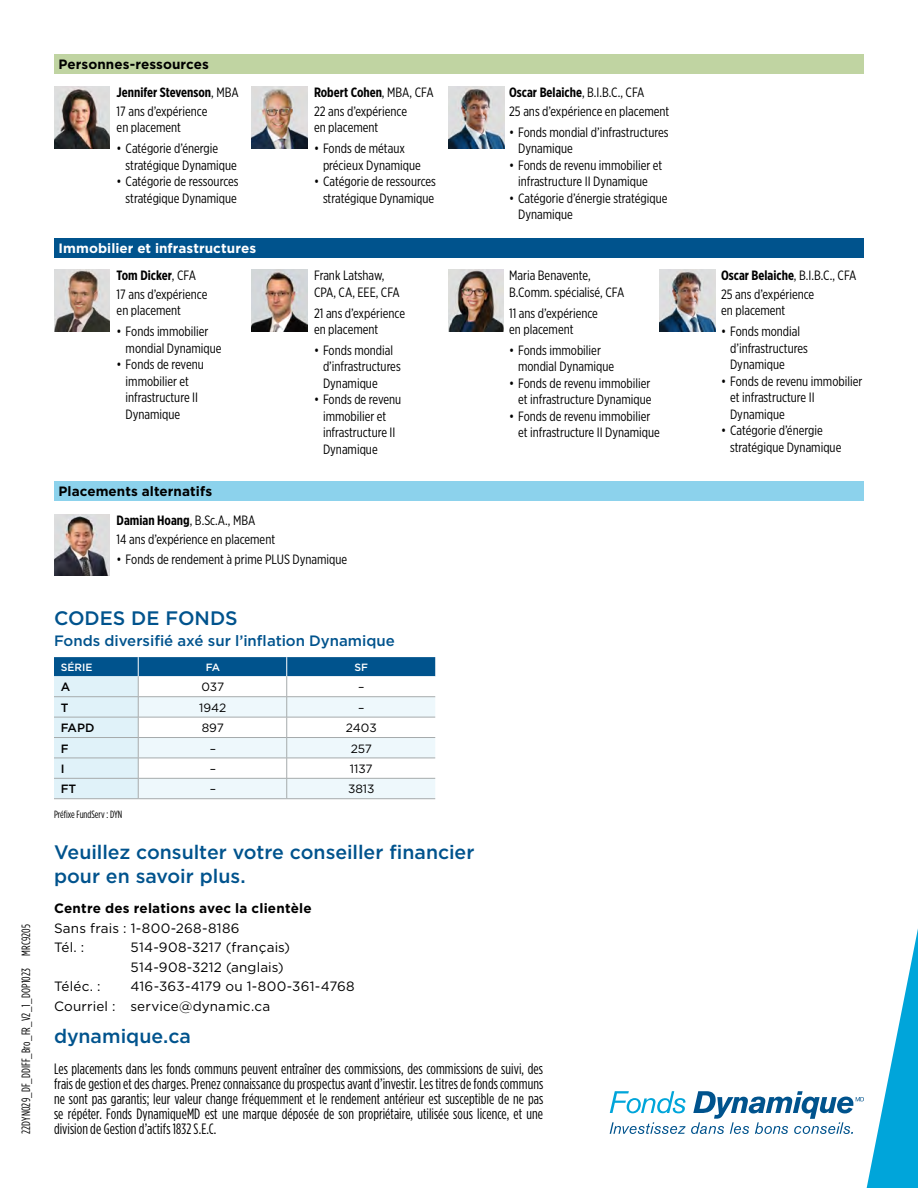
<style>
.page{position:relative;width:918px;height:1188px;background:#fff}
.page>*{position:absolute;margin:0;border:0;box-sizing:border-box;transform-origin:0 0}
.CTA_Contact_your_advisor{font:500 19.5px/24px "Gotham";color:#00538d}
.FUND_CODE_title{font:500 19.5px "Gotham";color:#00538d}
.CTA_URL{font:500 19.5px "Gotham";color:#00538d}
.CTA_Disclaimer{font:15px/15px "Gotham Cond";letter-spacing:.005em;color:#000;text-align:justify}
.H3_Medium_647{font:500 15px "Gotham";color:#00538d}
.P_PM_Text{font:13.5px/16.5px "Gotham X Narrow";color:#000}
.CTA_Contact_Info{font:13.5px "Gotham";letter-spacing:.015em;color:#000}
.P_PM_Name_and_Credit{font:700 13.5px "Gotham X Narrow";color:#000}
.H3_Fund{font:700 13.5px "Gotham";letter-spacing:.005em;color:#000}
.CTA_Contact_Customer_Centre{font:700 13.5px "Gotham";letter-spacing:.015em;color:#000}
.H3_Fund_WHITE{font:700 13.5px "Gotham";letter-spacing:.005em;color:#fff}
.P_PM_Name_and_Credit-2{font:13.5px "Gotham X Narrow";color:#000}
.t1{font:12px "Gotham Cond";letter-spacing:.015em;color:#000}
.FUND_CODE_text{font:12px "Gotham";color:#000}
.FUND_CODE_table_Left_BLACK{font:500 12px "Gotham";color:#000}
.Footnotes{font:10.5px "Gotham Cond";color:#000}
.FUND_CODE_TABLE_heading_left{font:500 10.5px "Gotham";color:#fff}
.FUND_CODE_TABLE_table_centred{font:500 10.5px "Gotham";color:#fff}
.s1{font-weight:400}
.s2{font-weight:700}
</style>
<div class="page">
<img style="left:449px;top:86px;width:55px;height:62px">
<img style="left:54px;top:86px;width:56px;height:62px">
<img style="left:251px;top:86px;width:56px;height:62px">
<img style="left:660px;top:269px;width:55px;height:62px">
<img style="left:54px;top:269px;width:56px;height:62px">
<img style="left:251px;top:269px;width:56px;height:62px">
<img style="left:449px;top:269px;width:54px;height:62px">
<img style="left:54px;top:514px;width:56px;height:62px">
<div style="left:54px;top:54px;width:810px;height:20px;background:#c0d4a2"></div>
<div style="left:54px;top:238px;width:810px;height:20px;background:#00538d"></div>
<div style="left:54px;top:481px;width:810px;height:20px;background:#8cd2ec"></div>
<svg style="left:54px;top:657px;width:381px;height:141px"></svg>
<hr style="left:138px;top:798px;width:149px;height:1px;background:#a6abac">
<hr style="left:287px;top:798px;width:148px;height:1px;background:#a6abac">
<hr style="left:54px;top:696px;width:84px;height:1px;background:#a6abac">
<hr style="left:54px;top:717px;width:84px;height:1px;background:#a6abac">
<hr style="left:54px;top:737px;width:84px;height:1px;background:#a6abac">
<hr style="left:54px;top:758px;width:84px;height:1px;background:#a6abac">
<hr style="left:54px;top:778px;width:84px;height:1px;background:#a6abac">
<hr style="left:54px;top:798px;width:84px;height:1px;background:#a6abac">
<svg style="left:610px;top:929px;width:308px;height:259px"></svg>
<p class="t1" style="left:19px;top:1134px;width:211px;rotate:-90deg">22DYN029_DF_DDIFF_Bro_FR_V2_1_DOP1023 MRC9205</p>
<h3 class="H3_Fund" style="left:58px;top:56px;width:152px">Personnes-ressources</h3>
<p class="P_PM_Name_and_Credit" style="left:117px;top:84px;width:124px">Jennifer Stevenson<span class="s1">, MBA</span></p>
<p class="P_PM_Text" style="left:117px;top:103px;width:92px">17 ans d’expérience en placement</p>
<p class="P_PM_Text" style="left:126px;top:140px;width:113px;text-indent:-9px">• Catégorie d’énergie stratégique Dynamique</p>
<p class="P_PM_Text" style="left:117px;top:173px;width:123px;text-align:center">• Catégorie de ressources stratégique Dynamique</p>
<h3 class="H3_Fund_WHITE" style="left:58px;top:239px;width:199px">Immobilier et infrastructures</h3>
<p class="P_PM_Name_and_Credit" style="left:117px;top:267px;width:81px">Tom Dicker<span class="s1">, CFA</span></p>
<p class="P_PM_Text" style="left:117px;top:286px;width:92px">17 ans d’expérience en placement</p>
<p class="P_PM_Text" style="left:126px;top:323px;width:98px;text-indent:-9px">• Fonds immobilier mondial Dynamique</p>
<p class="P_PM_Text" style="left:126px;top:356px;width:80px;text-indent:-9px">• Fonds de revenu immobilier et infrastructure II<br>Dynamique</p>
<p class="P_PM_Name_and_Credit" style="left:314px;top:84px;width:121px">Robert Cohen<span class="s1">, MBA, CFA</span></p>
<p class="P_PM_Text" style="left:314px;top:103px;width:95px">22 ans d’expérience en placement</p>
<p class="P_PM_Text" style="left:323px;top:140px;width:99px;text-indent:-9px">• Fonds de métaux précieux Dynamique</p>
<p class="P_PM_Text" style="left:314px;top:173px;width:123px;text-align:center">• Catégorie de ressources stratégique Dynamique</p>
<p class="P_PM_Text" style="left:314px;top:267px;width:87px">Frank Latshaw,<br>CPA, CA, EEE, CFA</p>
<p class="P_PM_Text" style="left:314px;top:304px;width:93px">21 ans d’expérience en placement</p>
<p class="P_PM_Text" style="left:323px;top:342px;width:79px;text-indent:-9px">• Fonds mondial d’infrastructures<br>Dynamique</p>
<p class="P_PM_Text" style="left:323px;top:391px;width:80px;text-indent:-9px">• Fonds de revenu immobilier et infrastructure II<br>Dynamique</p>
<h3 class="H3_Fund" style="left:58px;top:482px;width:155px">Placements alternatifs</h3>
<p class="P_PM_Name_and_Credit-2" style="left:117px;top:512px;width:140px"><span class="s2">Damian Hoang</span>, B.Sc.A., MBA</p>
<p class="P_PM_Text" style="left:117px;top:530px;width:160px">14 ans d’expérience en placement</p>
<p class="P_PM_Text" style="left:117px;top:551px;width:232px">• Fonds de rendement à prime PLUS Dynamique</p>
<p class="P_PM_Name_and_Credit" style="left:509px;top:84px;width:137px">Oscar Belaiche<span class="s1">, B.I.B.C., CFA</span></p>
<p class="P_PM_Text" style="left:509px;top:103px;width:162px">25 ans d’expérience en placement</p>
<p class="P_PM_Text" style="left:518px;top:123px;width:152px;text-indent:-9px">• Fonds mondial d’infrastructures<br>Dynamique</p>
<p class="P_PM_Text" style="left:509px;top:156px;width:155px;text-align:center">• Fonds de revenu immobilier et infrastructure II Dynamique</p>
<p class="P_PM_Text" style="left:518px;top:189px;width:151px;text-indent:-9px">• Catégorie d’énergie stratégique<br>Dynamique</p>
<p class="P_PM_Text" style="left:509px;top:267px;width:117px">Maria Benavente,<br>B.Comm. spécialisé, CFA</p>
<p class="P_PM_Text" style="left:509px;top:304px;width:90px">11 ans d’expérience en placement</p>
<p class="P_PM_Text" style="left:518px;top:342px;width:98px;text-indent:-9px">• Fonds immobilier mondial Dynamique</p>
<p class="P_PM_Text" style="left:509px;top:375px;width:144px;text-align:right">• Fonds de revenu immobilier et infrastructure Dynamique</p>
<p class="P_PM_Text" style="left:518px;top:408px;width:143px;text-indent:-9px">• Fonds de revenu immobilier et infrastructure II Dynamique</p>
<h3 class="FUND_CODE_title" style="left:54px;top:605px;width:185px">CODES DE FONDS</h3>
<p class="H3_Medium_647" style="left:54px;top:631px;width:342px">Fonds diversifié axé sur l’inflation Dynamique</p>
<p class="FUND_CODE_TABLE_heading_left" style="left:61px;top:660px;width:33px">SÉRIE</p>
<h3 class="FUND_CODE_TABLE_table_centred" style="left:206px;top:660px;width:16px">FA</h3>
<h3 class="FUND_CODE_TABLE_table_centred" style="left:355px;top:660px;width:15px">SF</h3>
<p class="FUND_CODE_table_Left_BLACK" style="left:61px;top:679px;width:11px">A</p>
<p class="FUND_CODE_text" style="left:202px;top:679px;width:24px">037</p>
<p class="FUND_CODE_text" style="left:358px;top:679px;width:8px">–</p>
<p class="FUND_CODE_table_Left_BLACK" style="left:61px;top:700px;width:9px">T</p>
<p class="FUND_CODE_text" style="left:199px;top:700px;width:29px">1942</p>
<p class="FUND_CODE_text" style="left:358px;top:700px;width:8px">–</p>
<p class="FUND_CODE_table_Left_BLACK" style="left:61px;top:720px;width:35px">FAPD</p>
<p class="FUND_CODE_text" style="left:202px;top:720px;width:24px">897</p>
<p class="FUND_CODE_text" style="left:346px;top:720px;width:32px">2403</p>
<p class="FUND_CODE_table_Left_BLACK" style="left:61px;top:740px;width:9px">F</p>
<p class="FUND_CODE_text" style="left:210px;top:741px;width:8px">–</p>
<p class="FUND_CODE_text" style="left:351px;top:741px;width:23px">257</p>
<p class="FUND_CODE_table_Left_BLACK" style="left:61px;top:761px;width:5px">I</p>
<p class="FUND_CODE_text" style="left:210px;top:761px;width:8px">–</p>
<p class="FUND_CODE_text" style="left:350px;top:761px;width:24px">1137</p>
<p class="FUND_CODE_table_Left_BLACK" style="left:61px;top:781px;width:17px">FT</p>
<p class="FUND_CODE_text" style="left:210px;top:781px;width:8px">–</p>
<p class="FUND_CODE_text" style="left:348px;top:781px;width:28px">3813</p>
<p class="Footnotes" style="left:54px;top:809px;width:70px">Préfixe FundServ : DYN</p>
<p class="CTA_Contact_your_advisor" style="left:54px;top:840px;width:422px">Veuillez consulter votre conseiller financier pour en savoir plus.</p>
<p class="CTA_Contact_Customer_Centre" style="left:54px;top:900px;width:259px">Centre des relations avec la clientèle</p>
<p class="CTA_Contact_Info" style="left:54px;top:919px;width:187px">Sans frais : 1-800-268-8186</p>
<p class="CTA_Contact_Info" style="left:54px;top:939px;width:32px">Tél. :</p>
<p class="CTA_Contact_Info" style="left:131px;top:939px;width:161px">514-908-3217 (français)</p>
<p class="CTA_Contact_Info" style="left:131px;top:958px;width:155px">514-908-3212 (anglais)</p>
<p class="CTA_Contact_Info" style="left:54px;top:978px;width:48px">Téléc. :</p>
<p class="CTA_Contact_Info" style="left:131px;top:978px;width:226px">416-363-4179 ou 1-800-361-4768</p>
<p class="CTA_Contact_Info" style="left:54px;top:997px;width:218px">Courriel : service@dynamic.ca</p>
<p class="CTA_URL" style="left:54px;top:1023px;width:139px">dynamique.ca</p>
<p class="CTA_Disclaimer" style="left:54px;top:1061px;width:491px">Les placements dans les fonds communs peuvent entraîner des commissions, des commissions de suivi, des frais de gestion et des charges. Prenez connaissance du prospectus avant d’investir. Les titres de fonds communs ne sont pas garantis; leur valeur change fréquemment et le rendement antérieur est susceptible de ne pas se répéter. Fonds DynamiqueMD est une marque déposée de son propriétaire, utilisée sous licence, et une division de Gestion d’actifs 1832 S.E.C.</p>
<p class="P_PM_Name_and_Credit" style="left:721px;top:267px;width:137px">Oscar Belaiche<span class="s1">, B.I.B.C., CFA</span></p>
<p class="P_PM_Text" style="left:721px;top:286px;width:95px">25 ans d’expérience en placement</p>
<p class="P_PM_Text" style="left:730px;top:323px;width:79px;text-indent:-9px">• Fonds mondial d’infrastructures<br>Dynamique</p>
<p class="P_PM_Text" style="left:730px;top:373px;width:134px;text-indent:-9px">• Fonds de revenu immobilier et infrastructure II<br>Dynamique</p>
<p class="P_PM_Text" style="left:730px;top:422px;width:113px;text-indent:-9px">• Catégorie d’énergie stratégique Dynamique</p>
</div>
